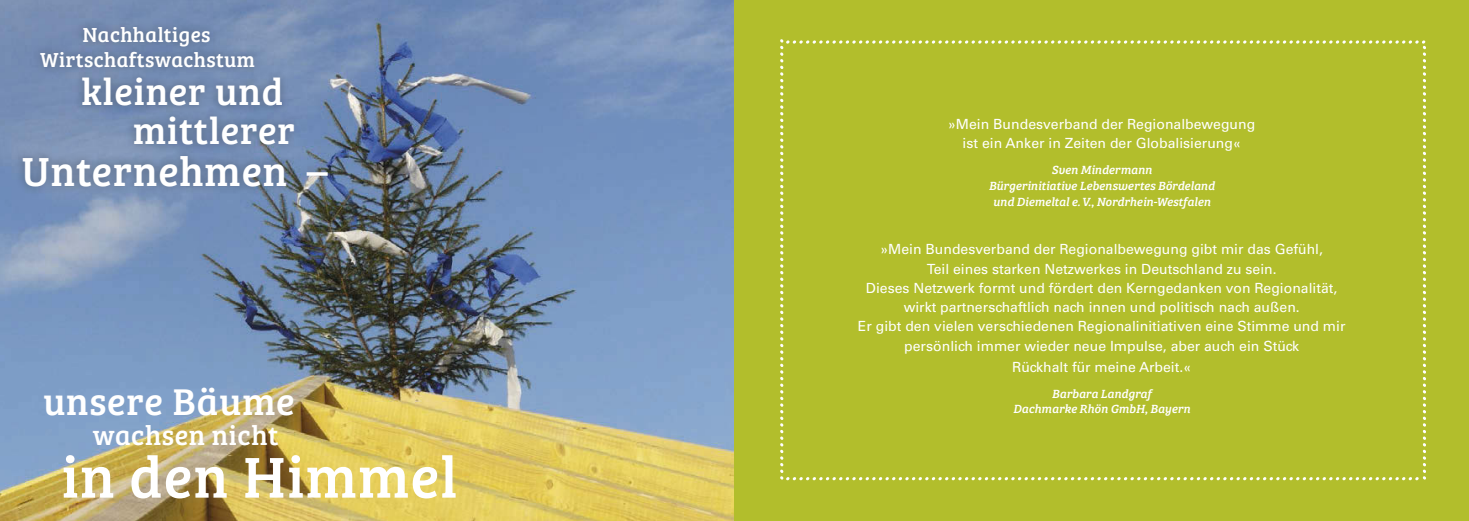
<style>
.page{position:relative;width:1469px;height:521px;background:#fff}
.page>*{position:absolute;margin:0;border:0;box-sizing:border-box;transform-origin:0 0}
.t1{font:59.5px "Bree Serif";letter-spacing:.02em;color:#fff}
.t2{font:42px "Bree Serif";letter-spacing:.02em;color:#fff}
.t3{font:38.5px/38.5px "Bree Serif";letter-spacing:.02em;color:#fff}
.t4{font:28px "Bree Serif";letter-spacing:.02em;color:#fff}
.t5{font:21px/24.5px "Bree Serif";letter-spacing:.02em;color:#fff;text-align:center}
.t6{font:14px/19.2px "Univers LT Std";color:#fff;text-align:center}
.t7{font:italic 12.25px/15.8px "Bree Serif";color:#fff;text-align:center}
</style>
<div class="page">
<img style="left:0;top:0;width:734px;height:521px">
<div style="left:734px;top:0;width:734px;height:521px;background:#b2be2c"></div>
<svg style="left:780px;top:39px;width:645px;height:441px"></svg>
<div style="left:14px;top:19px;width:323px;height:177px;background:#222221;opacity:.39"></div>
<h3 class="t5" style="left:40px;top:22px;width:216px">Nachhaltiges<br>Wirtschaftswachstum</h3>
<h3 class="t3" style="left:133px;top:71px;width:163px;text-indent:-52px">kleiner und mittlerer</h3>
<h2 class="t2" style="left:21px;top:140px;width:308px">Unternehmen –</h2>
<h3 class="t3" style="left:43px;top:381px;width:253px">unsere Bäume</h3>
<h3 class="t4" style="left:93px;top:414px;width:187px">wachsen nicht</h3>
<h1 class="t1" style="left:62px;top:433px;width:397px">in den Himmel</h1>
<p class="t6" style="left:948px;top:115px;width:309px">»Mein Bundesverband der Regionalbewegung ist ein Anker in Zeiten der Globalisierung«</p>
<p class="t7" style="left:988px;top:161px;width:227px">Sven Mindermann<br>Bürgerinitiative Lebenswertes Bördeland und Diemeltal e. V., Nordrhein-Westfalen</p>
<p class="t6" style="left:858px;top:240px;width:489px">»Mein Bundesverband der Regionalbewegung gibt mir das Gefühl,<br>Teil eines starken Netzwerkes in Deutschland zu sein.<br>Dieses Netzwerk formt und fördert den Kerngedanken von Regionalität, wirkt partnerschaftlich nach innen und politisch nach außen.<br>Er gibt den vielen verschiedenen Regionalinitiativen eine Stimme und mir persönlich immer wieder neue Impulse, aber auch ein Stück</p>
<p class="t6" style="left:1012px;top:357px;width:180px">Rückhalt für meine Arbeit.«</p>
<p class="t7" style="left:1013px;top:385px;width:179px">Barbara Landgraf<br>Dachmarke Rhön GmbH, Bayern</p>
</div>
